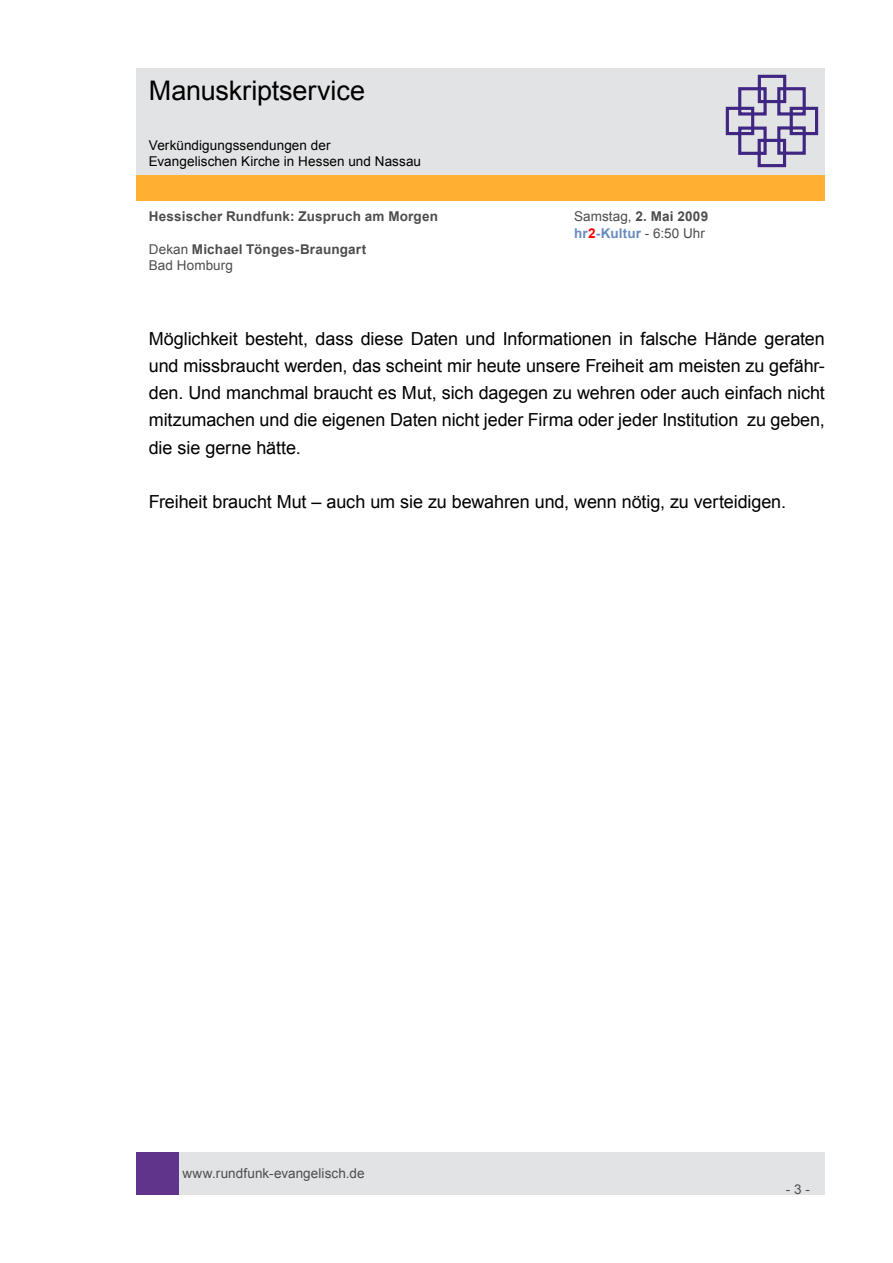
<style>
.page{position:relative;width:893px;height:1263px;background:#fff}
.page>*{position:absolute;margin:0;border:0;box-sizing:border-box;transform-origin:0 0}
.t1{font:27px "Arial";letter-spacing:-.005em;color:#000}
.t2{font:18px/27.2px "Arial";letter-spacing:-.005em;color:#000;text-align:justify}
.t3{font:700 13.5px/16.2px "Arial";letter-spacing:.015em;color:#4d4d4d}
.t4{font:13.5px/16.2px "Arial";letter-spacing:.005em;color:#4d4d4d}
.t5{font:13.5px/16.2px "Arial";letter-spacing:.005em;color:#000}
.s1{font-weight:700}
.s2{font-weight:700;color:#688bc0}
.s3{font-weight:700;color:#f00}
.s4{font-weight:400}
</style>
<div class="page">
<div style="left:179px;top:1152px;width:646px;height:43px;background:#e2e3e4"></div>
<div style="left:136px;top:1152px;width:43px;height:43px;background:#5f348a"></div>
<div style="left:136px;top:175px;width:689px;height:26px;background:#ffb132"></div>
<div style="left:136px;top:68px;width:689px;height:106px;background:#e2e3e4"></div>
<svg style="left:725px;top:74px;width:94px;height:94px"></svg>
<h1 class="t1" style="left:149px;top:73px;width:218px">Manuskriptservice</h1>
<p class="t5" style="left:149px;top:137px;width:274px">Verkündigungssendungen der<br>Evangelischen Kirche in Hessen und Nassau</p>
<p class="t3" style="left:149px;top:209px;width:291px">Hessischer Rundfunk: Zuspruch am Morgen</p>
<p class="t4" style="left:574px;top:209px;width:136px">Samstag, <span class="s1">2. Mai 2009 </span><span class="s2">hr</span><span class="s3">2</span><span class="s2">-Kultur</span> - 6:50 Uhr</p>
<p class="t3" style="left:149px;top:241px;width:219px"><span class="s4">Dekan</span> Michael Tönges-Braungart<br><span class="s4">Bad Homburg</span></p>
<p class="t2" style="left:149px;top:325px;width:678px">Möglichkeit besteht, dass diese Daten und Informationen in falsche Hände geraten und missbraucht werden, das scheint mir heute unsere Freiheit am meisten zu gefähr&shy;den. Und manchmal braucht es Mut, sich dagegen zu wehren oder auch einfach nicht mitzumachen und die eigenen Daten nicht jeder Firma oder jeder Institution zu geben, die sie gerne hätte.</p>
<p class="t2" style="left:149px;top:488px;width:639px">Freiheit braucht Mut – auch um sie zu bewahren und, wenn nötig, zu verteidigen.</p>
<p class="t4" style="left:182px;top:1165px;width:184px">www.rundfunk-evangelisch.de</p>
<p class="t4" style="left:786px;top:1181px;width:26px">- 3 -</p>
</div>
